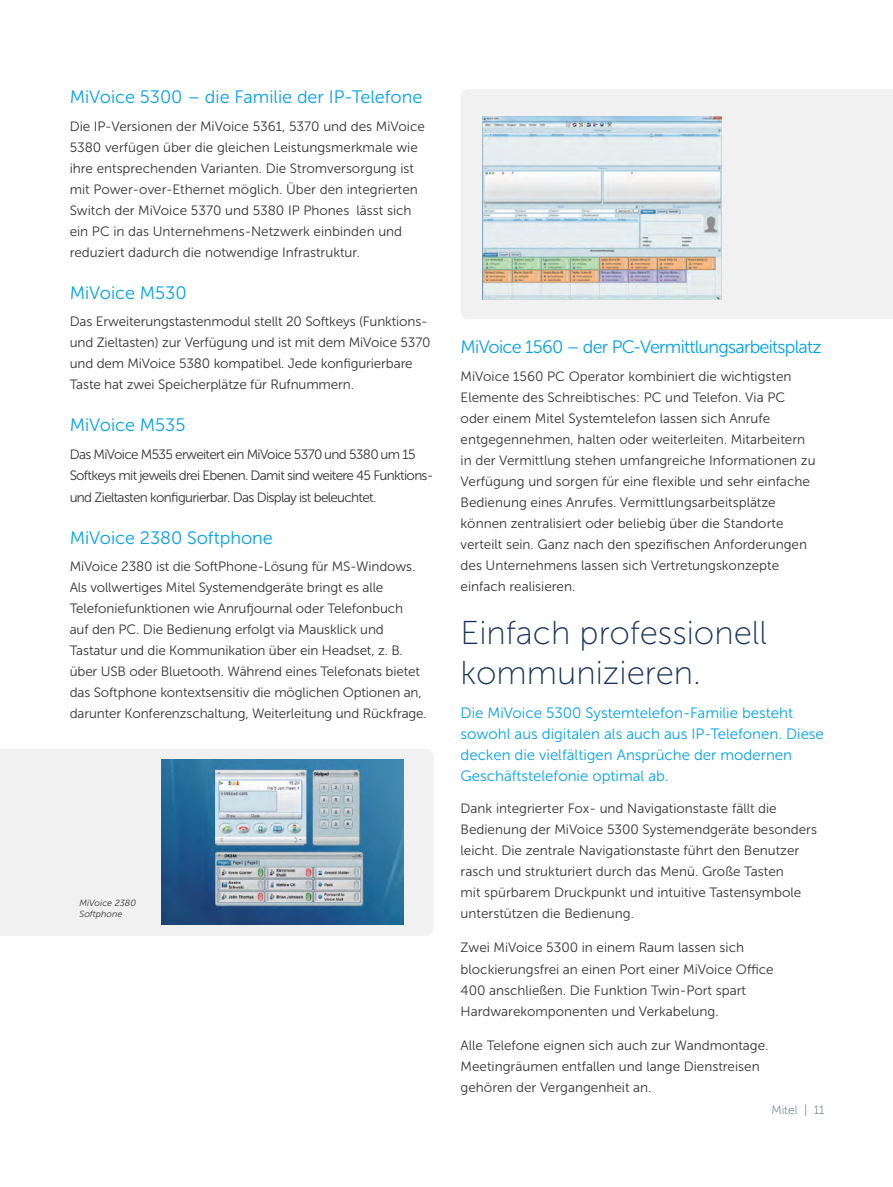
<style>
.page{position:relative;width:893px;height:1187px;background:#fff}
.page>*{position:absolute;margin:0;border:0;box-sizing:border-box;transform-origin:0 0}
.t1{font:33px/39.6px "Museo Sans 100";color:#15325f}
.t2{font:18px "Museo Sans 300";color:#00a1f4}
.t3{font:18px "Museo Sans 300";letter-spacing:-.04em;color:#00a1f4}
.t4{font:15px/21px "Museo Sans 300";color:#00a1f4}
.t5{font:13.5px/21px "Museo Sans 300";color:#333}
.t6{font:13.5px/21.3px "Museo Sans 300";letter-spacing:-.05em;color:#333}
.t7{font:12px "Museo Sans 100";color:#445b7f}
.t8{font:italic 9px/10.8px "Museo Sans 300";color:#333}
</style>
<div class="page">
<div style="left:0;top:749px;width:433px;height:186px;background:#f1f1f2"></div>
<img style="left:161px;top:759px;width:242px;height:165px">
<div style="left:461px;top:90px;width:432px;height:229px;background:#f1f1f2"></div>
<img style="left:483px;top:116px;width:239px;height:184px">
<h2 class="t2" style="left:70px;top:87px;width:354px">MiVoice 5300 – die Familie der IP-Telefone</h2>
<p class="t5" style="left:70px;top:115px;width:357px">Die IP-Versionen der MiVoice 5361, 5370 und des MiVoice 5380 verfügen über die gleichen Leistungsmerkmale wie ihre entsprechenden Varianten. Die Stromversorgung ist mit Power-over-Ethernet möglich. Über den integrierten Switch der MiVoice 5370 und 5380 IP Phones lässt sich ein PC in das Unternehmens-Netzwerk einbinden und reduziert dadurch die notwendige Infrastruktur.</p>
<h2 class="t2" style="left:70px;top:282px;width:118px">MiVoice M530</h2>
<p class="t5" style="left:70px;top:311px;width:362px">Das Erweiterungstastenmodul stellt 20 Softkeys (Funktions&shy;und Zieltasten) zur Verfügung und ist mit dem MiVoice 5370 und dem MiVoice 5380 kompatibel. Jede konfigurierbare Taste hat zwei Speicherplätze für Rufnummern.</p>
<h2 class="t2" style="left:70px;top:415px;width:117px">MiVoice M535</h2>
<p class="t6" style="left:70px;top:444px;width:365px">Das MiVoice M535 erweitert ein MiVoice 5370 und 5380 um 15<br>Softkeys mit jeweils drei Ebenen. Damit sind weitere 45 Funktions&shy;und Zieltasten konfigurierbar. Das Display ist beleuchtet.</p>
<h2 class="t2" style="left:70px;top:527px;width:205px">MiVoice 2380 Softphone</h2>
<p class="t5" style="left:70px;top:556px;width:359px">MiVoice 2380 ist die SoftPhone-Lösung für MS-Windows.<br>Als vollwertiges Mitel Systemendgeräte bringt es alle Telefoniefunktionen wie Anrufjournal oder Telefonbuch<br>auf den PC. Die Bedienung erfolgt via Mausklick und Tastatur und die Kommunikation über ein Headset, z. B. über USB oder Bluetooth. Während eines Telefonats bietet das Softphone kontextsensitiv die möglichen Optionen an, darunter Konferenzschaltung, Weiterleitung und Rückfrage.</p>
<p class="t8" style="left:80px;top:897px;width:58px">MiVoice 2380<br>Softphone</p>
<h2 class="t3" style="left:461px;top:337px;width:362px">MiVoice 1560 – der PC-Vermittlungsarbeitsplatz</h2>
<p class="t5" style="left:461px;top:365px;width:356px">MiVoice 1560 PC Operator kombiniert die wichtigsten Elemente des Schreibtisches: PC und Telefon. Via PC oder einem Mitel Systemtelefon lassen sich Anrufe entgegennehmen, halten oder weiterleiten. Mitarbeitern in der Vermittlung stehen umfangreiche Informationen zu Verfügung und sorgen für eine flexible und sehr einfache Bedienung eines Anrufes. Vermittlungsarbeitsplätze können zentralisiert oder beliebig über die Standorte verteilt sein. Ganz nach den spezifischen Anforderungen des Unternehmens lassen sich Vertretungskonzepte einfach realisieren.</p>
<h1 class="t1" style="left:461px;top:613px;width:308px">Einfach professionell kommunizieren.</h1>
<p class="t4" style="left:461px;top:702px;width:365px">Die MiVoice 5300 Systemtelefon-Familie besteht sowohl aus digitalen als auch aus IP-Telefonen. Diese decken die vielfältigen Ansprüche der modernen Geschäftstelefonie optimal ab.</p>
<p class="t5" style="left:461px;top:797px;width:358px">Dank integrierter Fox- und Navigationstaste fällt die Bedienung der MiVoice 5300 Systemendgeräte besonders leicht. Die zentrale Navigationstaste führt den Benutzer rasch und strukturiert durch das Menü. Große Tasten<br>mit spürbarem Druckpunkt und intuitive Tastensymbole unterstützen die Bedienung.</p>
<p class="t5" style="left:461px;top:937px;width:315px">Zwei MiVoice 5300 in einem Raum lassen sich blockierungsfrei an einen Port einer MiVoice Office 400 anschließen. Die Funktion Twin-Port spart Hardwarekomponenten und Verkabelung.</p>
<p class="t5" style="left:461px;top:1034px;width:309px">Alle Telefone eignen sich auch zur Wandmontage.<br>Meetingräumen entfallen und lange Dienstreisen gehören der Vergangenheit an.</p>
<p class="t7" style="left:771px;top:1103px;width:55px">Mitel | 11</p>
</div>
